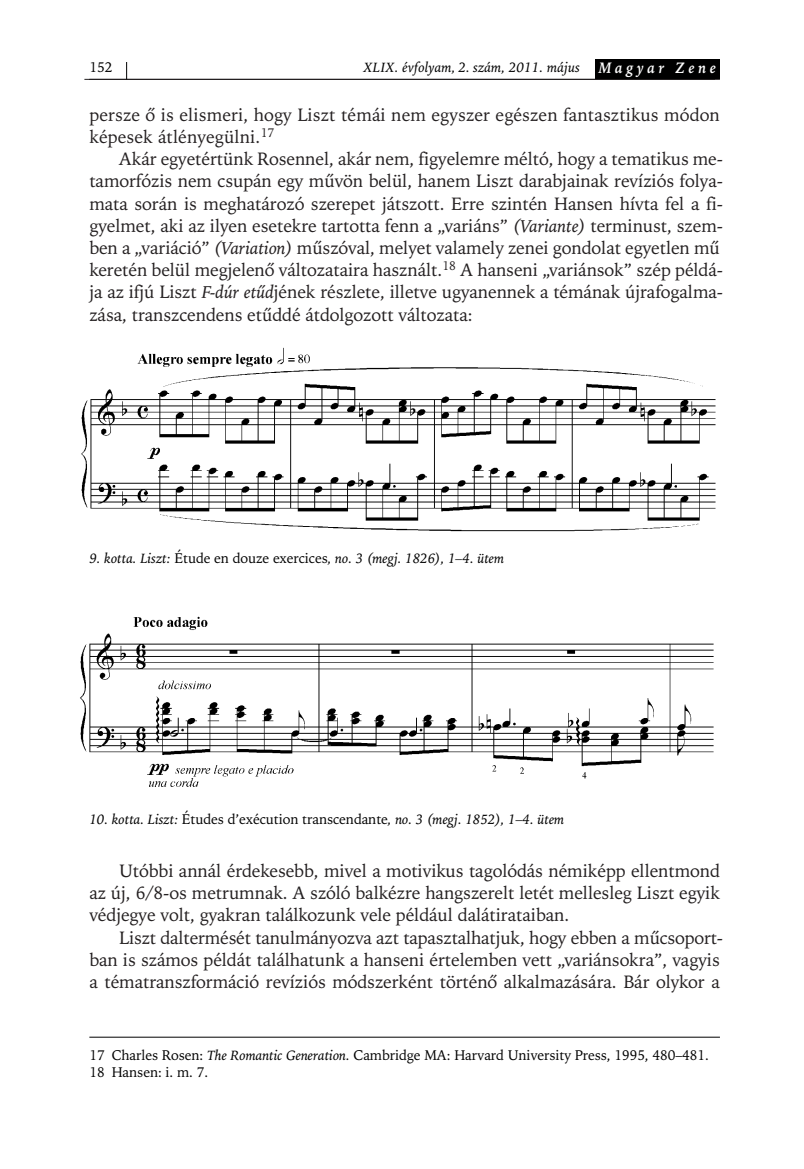
<style>
.page{position:relative;width:804px;height:1169px;background:#fff}
.page>*{position:absolute;margin:0;border:0;box-sizing:border-box;transform-origin:0 0}
.t1{font:17.85px/22.2px "Iowan Old Style";letter-spacing:-.005em;color:#231f20}
.t2{font:italic 14px "Iowan Old Style";letter-spacing:-.005em;color:#000}
.t3{font:14px/17.5px "Iowan Old Style";letter-spacing:-.005em;color:#000}
.s1{font-weight:700;font-size:15.75px;color:#fff}
.s2{font-style:italic}
.s3{font-style:normal}
</style>
<div class="page">
<hr style="left:84px;top:79px;width:630px;height:1px;background:#231f20">
<hr style="left:89px;top:79px;width:630px;height:1px;background:#231f20">
<div style="left:595px;top:60px;width:124px;height:19px;background:#000"></div>
<svg style="left:126px;top:62px;width:1px;height:17px"></svg>
<hr style="left:89px;top:1037px;width:630px;height:1px;background:#000">
<img style="left:81px;top:347px;width:635px;height:185px">
<img style="left:80px;top:616px;width:634px;height:171px">
<p class="t3" style="left:89px;top:60px;width:25px">152</p>
<p class="t2" style="left:363px;top:62px;width:354px">XLIX. évfolyam, 2. szám, 2011. május <span class="s1">M a g y a r Z e n e</span></p>
<p class="t1" style="left:89px;top:105px;width:631px">persze ô is elismeri, hogy Liszt témái nem egyszer egészen fantasztikus módon képesek átlényegülni.<sup>17</sup></p>
<p class="t1" style="left:89px;top:149px;width:634px;text-indent:30px">Akár egyetértünk Rosennel, akár nem, figyelemre méltó, hogy a tematikus me&shy;tamorfózis nem csupán egy mûvön belül, hanem Liszt darabjainak revíziós folya&shy;mata során is meghatározó szerepet játszott. Erre szintén Hansen hívta fel a fi&shy;gyelmet, aki az ilyen esetekre tartotta fenn a „variáns” <span class="s2">(Variante)</span> terminust, szem&shy;ben a „variáció” <span class="s2">(Variation)</span> mûszóval, melyet valamely zenei gondolat egyetlen mû keretén belül megjelenô változataira használt.<sup>18</sup> A hanseni „variánsok” szép példá&shy;ja az ifjú Liszt <span class="s2">F- dúr etûd</span>jének részlete, illetve ugyanennek a témának újrafogalma&shy;zása, transzcendens etûddé átdolgozott változata:</p>
<p class="t2" style="left:89px;top:552px;width:416px">9. kotta. Liszt: <span class="s3">Étude en douze exercices</span>, no. 3 (megj. 1826), 1–4. ütem</p>
<p class="t2" style="left:89px;top:813px;width:476px">10. kotta. Liszt: <span class="s3">Études d’exécution transcendante</span>, no. 3 (megj. 1852), 1–4. ütem</p>
<p class="t1" style="left:89px;top:861px;width:632px;text-align:justify;text-indent:30px">Utóbbi annál érdekesebb, mivel a motivikus tagolódás némiképp ellentmond az új, 6/8- os metrumnak. A szóló balkézre hangszerelt letét mellesleg Liszt egyik védjegye volt, gyakran találkozunk vele például dalátirataiban.</p>
<p class="t1" style="left:89px;top:928px;width:634px;text-indent:30px">Liszt daltermését tanulmányozva azt tapasztalhatjuk, hogy ebben a mûcsoport&shy;ban is számos példát találhatunk a hanseni értelemben vett „variánsokra”, vagyis a tématranszformáció revíziós módszerként történô alkalmazására. Bár olykor a</p>
<p class="t3" style="left:89px;top:1047px;width:621px">17 Charles Rosen: <span class="s2">The Romantic Generation.</span> Cambridge MA: Harvard University Press, 1995, 480–481.<br>18 Hansen: i. m. 7.</p>
</div>
